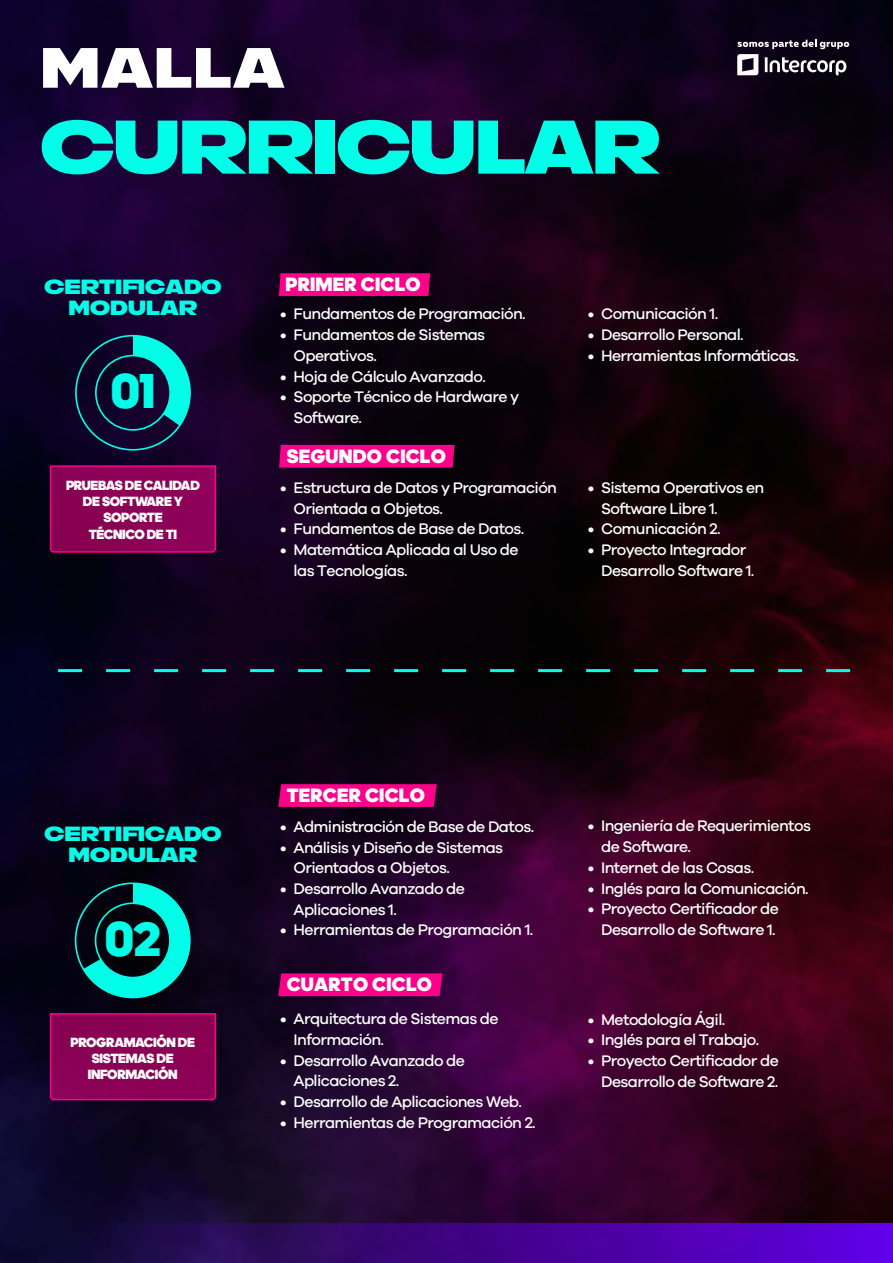
<style>
.page{position:relative;width:893px;height:1263px;background:#fff}
.page>*{position:absolute;margin:0;border:0;box-sizing:border-box;transform-origin:0 0}
.t1{font:75.75px "Rifton Norm";letter-spacing:-.025em;color:#00ffe8}
.t2{font:56.7px "Rifton Norm";letter-spacing:.02em;color:#fff}
.t3{font:49.5px "adineue PRO Black Web";color:#00ffe8}
.t4{font:20.55px/21px "Rifton Norm";color:#00ffe8;text-align:center}
.t5{font:900 19.65px "adineue PRO";letter-spacing:.01em;color:#fff}
.t6{font:500 15.75px/20.7px "Galano Grotesque";letter-spacing:-.04em;color:#fff}
.t7{font:13.5px/16.2px "adineue PRO Black Web";letter-spacing:-.025em;color:#fff;text-align:center}
</style>
<div class="page">
<img style="left:0;top:0;width:893px;height:1263px">
<svg style="left:49px;top:1223px;width:844px;height:40px;background:#3c0487"></svg>
<svg style="left:278px;top:784px;width:159px;height:23px;background:#f70086"></svg>
<div style="left:278px;top:973px;width:164px;height:23px;background:#ff008a"></div>
<svg style="left:737px;top:39px;width:112px;height:36px"></svg>
<div style="left:279px;top:273px;width:151px;height:23px;background:#ff008a"></div>
<div style="left:279px;top:445px;width:175px;height:23px;background:#ff008a"></div>
<svg style="left:49px;top:465px;width:168px;height:88px;background:#8d0056"></svg>
<svg style="left:74px;top:334px;width:118px;height:117px;background:#0e354f"></svg>
<svg style="left:49px;top:1012px;width:168px;height:89px;background:#8a0053"></svg>
<svg style="left:74px;top:882px;width:117px;height:117px;background:#025655"></svg>
<svg style="left:43px;top:669px;width:807px;height:3px;background:#077c77"></svg>
<h2 class="t2" style="left:41px;top:37px;width:246px">MALLA</h2>
<h1 class="t1" style="left:41px;top:105px;width:621px">CURRICULAR</h1>
<h3 class="t4" style="left:44px;top:276px;width:179px">CERTIFICADO<br>MODULAR</h3>
<h3 class="t3" style="left:111px;top:361px;width:46px">01</h3>
<p class="t7" style="left:66px;top:477px;width:135px">PRUEBAS DE CALIDAD<br>DE SOFTWARE Y<br>SOPORTE<br>TÉCNICO DE TI</p>
<p class="t5" style="left:286px;top:272px;width:137px">PRIMER CICLO</p>
<p class="t6" style="left:280px;top:303px;width:247px">• Fundamentos de Programación.</p>
<p class="t6" style="left:294px;top:324px;width:193px;text-indent:-14px">• Fundamentos de Sistemas<br>Operativos.</p>
<p class="t6" style="left:280px;top:365px;width:207px">• Hoja de Cálculo Avanzado.</p>
<p class="t6" style="left:294px;top:386px;width:227px;text-indent:-14px">• Soporte Técnico de Hardware y<br>Software.</p>
<p class="t5" style="left:287px;top:444px;width:161px">SEGUNDO CICLO</p>
<p class="t6" style="left:294px;top:477px;width:265px;text-indent:-14px">• Estructura de Datos y Programación<br>Orientada a Objetos.</p>
<p class="t6" style="left:280px;top:518px;width:246px">• Fundamentos de Base de Datos.</p>
<p class="t6" style="left:294px;top:539px;width:226px;text-indent:-14px">• Matemática Aplicada al Uso de las Tecnologías.</p>
<p class="t6" style="left:588px;top:303px;width:132px">• Comunicación 1.</p>
<p class="t6" style="left:588px;top:324px;width:158px">• Desarrollo Personal.</p>
<p class="t6" style="left:588px;top:345px;width:213px">• Herramientas Informáticas.</p>
<p class="t6" style="left:601px;top:477px;width:165px;text-indent:-14px">• Sistema Operativos en<br>Software Libre 1.</p>
<p class="t6" style="left:588px;top:518px;width:135px">• Comunicación 2.</p>
<p class="t6" style="left:601px;top:539px;width:155px;text-indent:-14px">• Proyecto Integrador<br>Desarrollo Software 1.</p>
<h3 class="t4" style="left:44px;top:824px;width:179px">CERTIFICADO<br>MODULAR</h3>
<h3 class="t3" style="left:105px;top:909px;width:58px">02</h3>
<p class="t7" style="left:70px;top:1034px;width:126px">PROGRAMACIÓN DE<br>SISTEMAS DE<br>INFORMACIÓN</p>
<p class="t5" style="left:287px;top:783px;width:140px">TERCER CICLO</p>
<p class="t6" style="left:280px;top:816px;width:255px">• Administración de Base de Datos.</p>
<p class="t6" style="left:294px;top:836px;width:211px;text-indent:-14px">• Análisis y Diseño de Sistemas<br>Orientados a Objetos.</p>
<p class="t6" style="left:294px;top:878px;width:173px;text-indent:-14px">• Desarrollo Avanzado de<br>Aplicaciones 1.</p>
<p class="t6" style="left:280px;top:919px;width:255px">• Herramientas de Programación 1.</p>
<p class="t5" style="left:287px;top:973px;width:147px">CUARTO CICLO</p>
<p class="t6" style="left:294px;top:1008px;width:206px;text-indent:-14px">• Arquitectura de Sistemas de<br>Información.</p>
<p class="t6" style="left:294px;top:1049px;width:173px;text-indent:-14px">• Desarrollo Avanzado de<br>Aplicaciones 2.</p>
<p class="t6" style="left:280px;top:1091px;width:243px">• Desarrollo de Aplicaciones Web.</p>
<p class="t6" style="left:280px;top:1112px;width:257px">• Herramientas de Programación 2.</p>
<p class="t6" style="left:601px;top:815px;width:211px;text-indent:-14px">• Ingeniería de Requerimientos de Software.</p>
<p class="t6" style="left:588px;top:857px;width:168px">• Internet de las Cosas.</p>
<p class="t6" style="left:588px;top:877px;width:222px">• Inglés para la Comunicación.</p>
<p class="t6" style="left:588px;top:898px;width:193px;text-align:right">• Proyecto Certificador de<br>Desarrollo de Software 1.</p>
<p class="t6" style="left:588px;top:1008px;width:139px">• Metodología Ágil.</p>
<p class="t6" style="left:588px;top:1029px;width:173px">• Inglés para el Trabajo.</p>
<p class="t6" style="left:588px;top:1050px;width:193px;text-align:right">• Proyecto Certificador de<br>Desarrollo de Software 2.</p>
</div>
